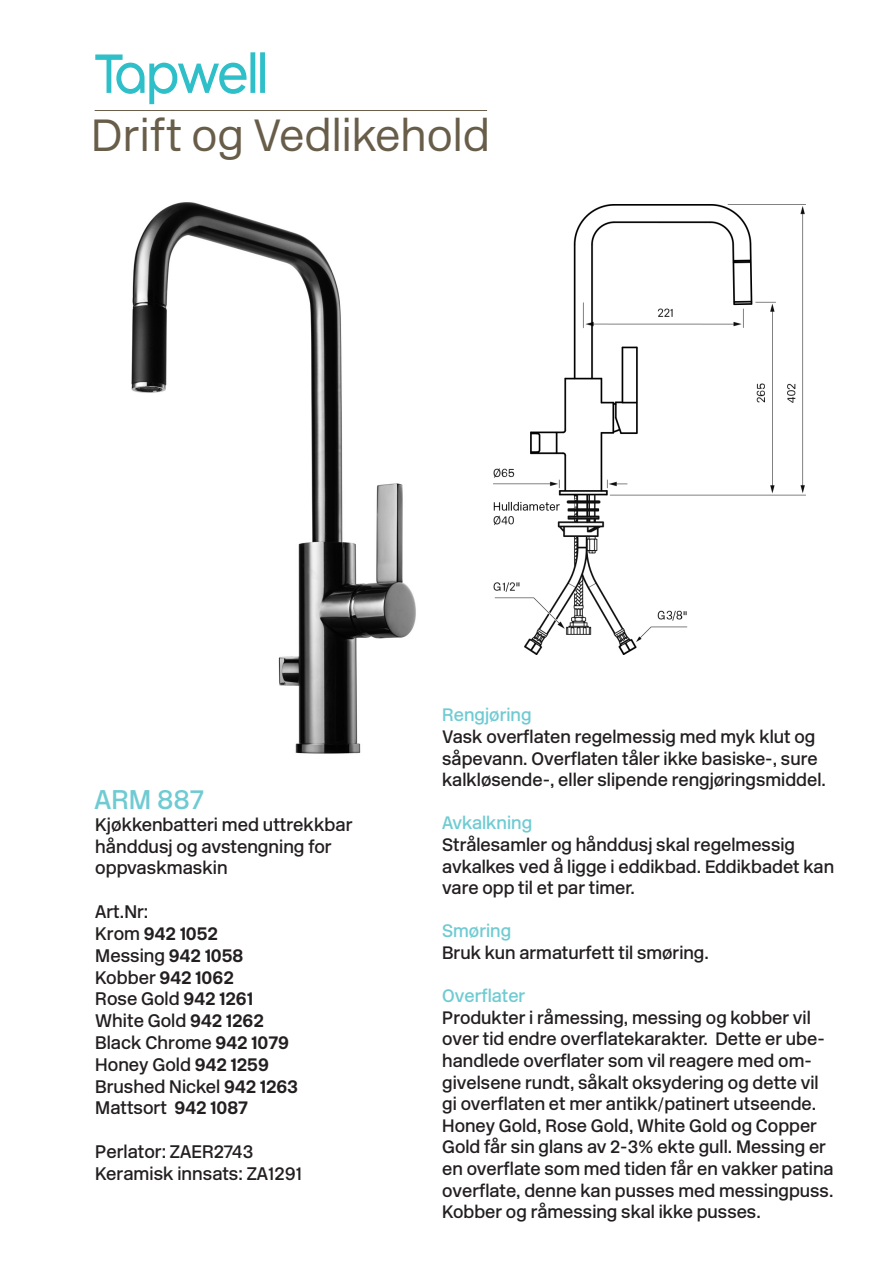
<style>
.page{position:relative;width:893px;height:1263px;background:#fff}
.page>*{position:absolute;margin:0;border:0;box-sizing:border-box;transform-origin:0 0}
.t1{font:300 45px "New Rail Alphabet";color:#685d49}
.t2{font:500 27px "New Rail Alphabet";color:#6fcbd2}
.t3{font:500 18.15px/21.8px "New Rail Alphabet";color:#231f20}
.t4{font:500 18px/21.6px "New Rail Alphabet";color:#231f20}
.t5{font:500 18px "New Rail Alphabet";color:#6fcbd2}
.s1{font-weight:700}
</style>
<div class="page">
<img style="left:131px;top:202px;width:285px;height:552px">
<img style="left:493px;top:205px;width:313px;height:450px">
<hr style="left:95px;top:110px;width:392px;height:1px;background:#695e4a">
<svg style="left:95px;top:52px;width:170px;height:52px"></svg>
<h1 class="t1" style="left:91px;top:117px;width:400px">Drift og Vedlikehold</h1>
<h2 class="t2" style="left:95px;top:786px;width:111px">ARM 887</h2>
<p class="t3" style="left:95px;top:814px;width:259px">Kjøkkenbatteri med uttrekkbar hånddusj og avstengning for oppvaskmaskin</p>
<p class="t3" style="left:95px;top:901px;width:204px">Art.Nr:<br>Krom <span class="s1">942 1052<br></span>Messing <span class="s1">942 1058<br></span>Kobber <span class="s1">942 1062<br></span>Rose Gold <span class="s1">942 1261<br></span>White Gold <span class="s1">942 1262<br></span>Black Chrome <span class="s1">942 1079<br></span>Honey Gold <span class="s1">942 1259<br></span>Brushed Nickel <span class="s1">942 1263<br></span>Mattsort <span class="s1">942 1087</span></p>
<p class="t3" style="left:95px;top:1141px;width:208px">Perlator: ZAER2743<br>Keramisk innsats: ZA1291</p>
<p class="t5" style="left:442px;top:706px;width:91px">Rengjøring</p>
<p class="t4" style="left:442px;top:726px;width:385px">Vask overflaten regelmessig med myk klut og såpevann. Overflaten tåler ikke basiske-, sure kalkløsende-, eller slipende rengjøringsmiddel.</p>
<p class="t5" style="left:442px;top:814px;width:92px">Avkalkning</p>
<p class="t4" style="left:442px;top:834px;width:393px">Strålesamler og hånddusj skal regelmessig avkalkes ved å ligge i eddikbad. Eddikbadet kan vare opp til et par timer.</p>
<p class="t5" style="left:442px;top:922px;width:70px">Smøring</p>
<p class="t4" style="left:442px;top:942px;width:268px">Bruk kun armaturfett til smøring.</p>
<p class="t5" style="left:442px;top:987px;width:85px">Overflater</p>
<p class="t4" style="left:442px;top:1007px;width:393px">Produkter i råmessing, messing og kobber vil over tid endre overflatekarakter. Dette er ube&shy;handlede overflater som vil reagere med om&shy;givelsene rundt, såkalt oksydering og dette vil gi overflaten et mer antikk/patinert utseende.<br>Honey Gold, Rose Gold, White Gold og Copper Gold får sin glans av 2-3% ekte gull. Messing er en overflate som med tiden får en vakker patina overflate, denne kan pusses med messingpuss.<br>Kobber og råmessing skal ikke pusses.</p>
</div>
